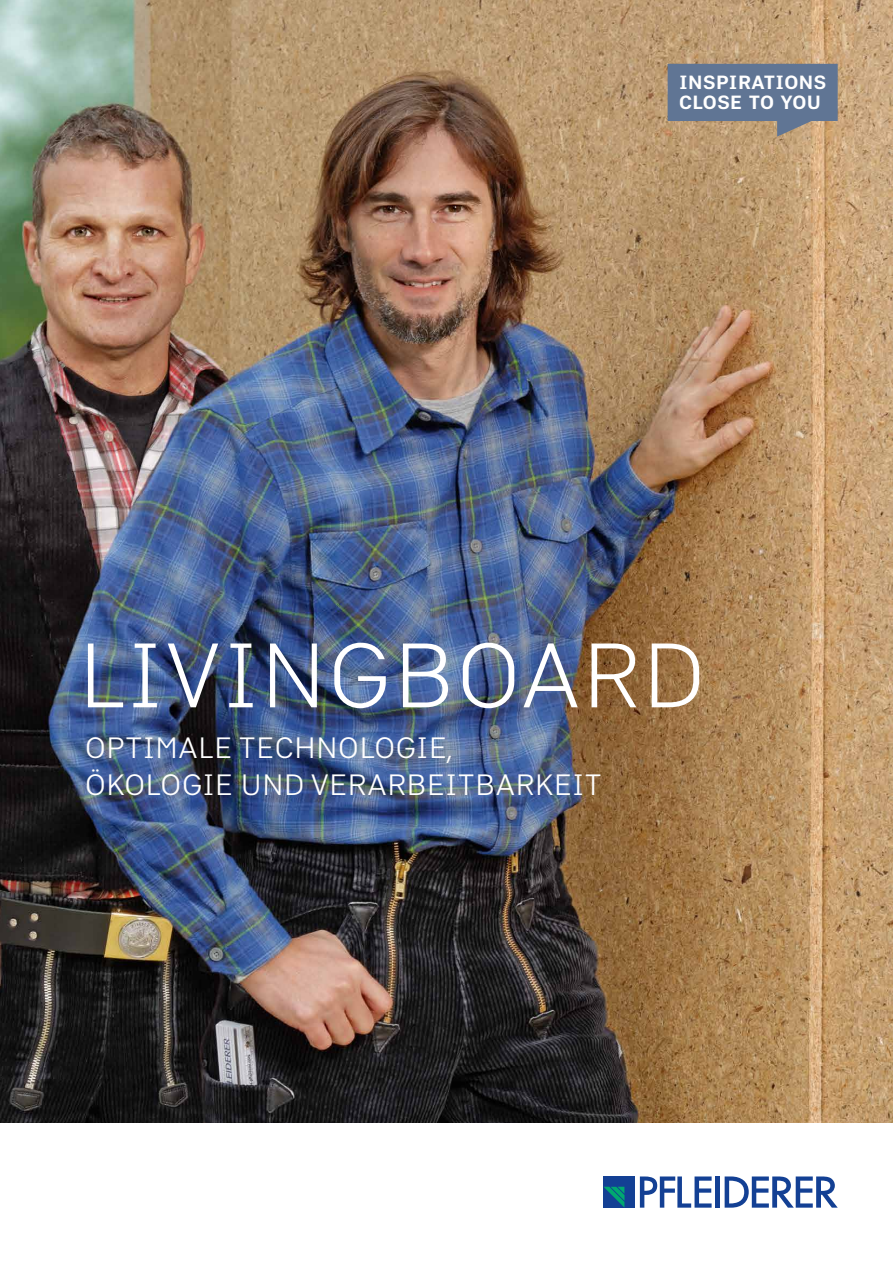
<style>
.page{position:relative;width:893px;height:1263px;background:#fff}
.page>*{position:absolute;margin:0;border:0;box-sizing:border-box;transform-origin:0 0}
.t1{font:93px "Abitare Sans 100 wt";letter-spacing:.025em;color:#fff}
.t2{font:30px/37.5px "Abitare Sans 150 wt";letter-spacing:.025em;color:#fff}
.t3{font:19.5px/20.2px "Abitare Sans 600 wt";letter-spacing:.025em;color:#fff}
</style>
<div class="page">
<img style="left:0;top:0;width:893px;height:1123px">
<div style="left:603px;top:1176px;width:32px;height:32px;background:#134094"></div>
<svg style="left:604px;top:1187px;width:20px;height:20px"></svg>
<svg style="left:640px;top:1176px;width:72px;height:32px"></svg>
<div style="left:715px;top:1176px;width:5px;height:32px;background:#134094"></div>
<svg style="left:725px;top:1176px;width:113px;height:32px"></svg>
<svg style="left:668px;top:64px;width:170px;height:73px;background:#737d8e"></svg>
<p class="t3" style="left:679px;top:72px;width:149px">INSPIRATIONS<br>CLOSE TO YOU</p>
<h1 class="t1" style="left:79px;top:622px;width:627px">LIVINGBOARD</h1>
<p class="t2" style="left:85px;top:728px;width:518px">OPTIMALE TECHNOLOGIE,<br>ÖKOLOGIE UND VERARBEITBARKEIT</p>
</div>
